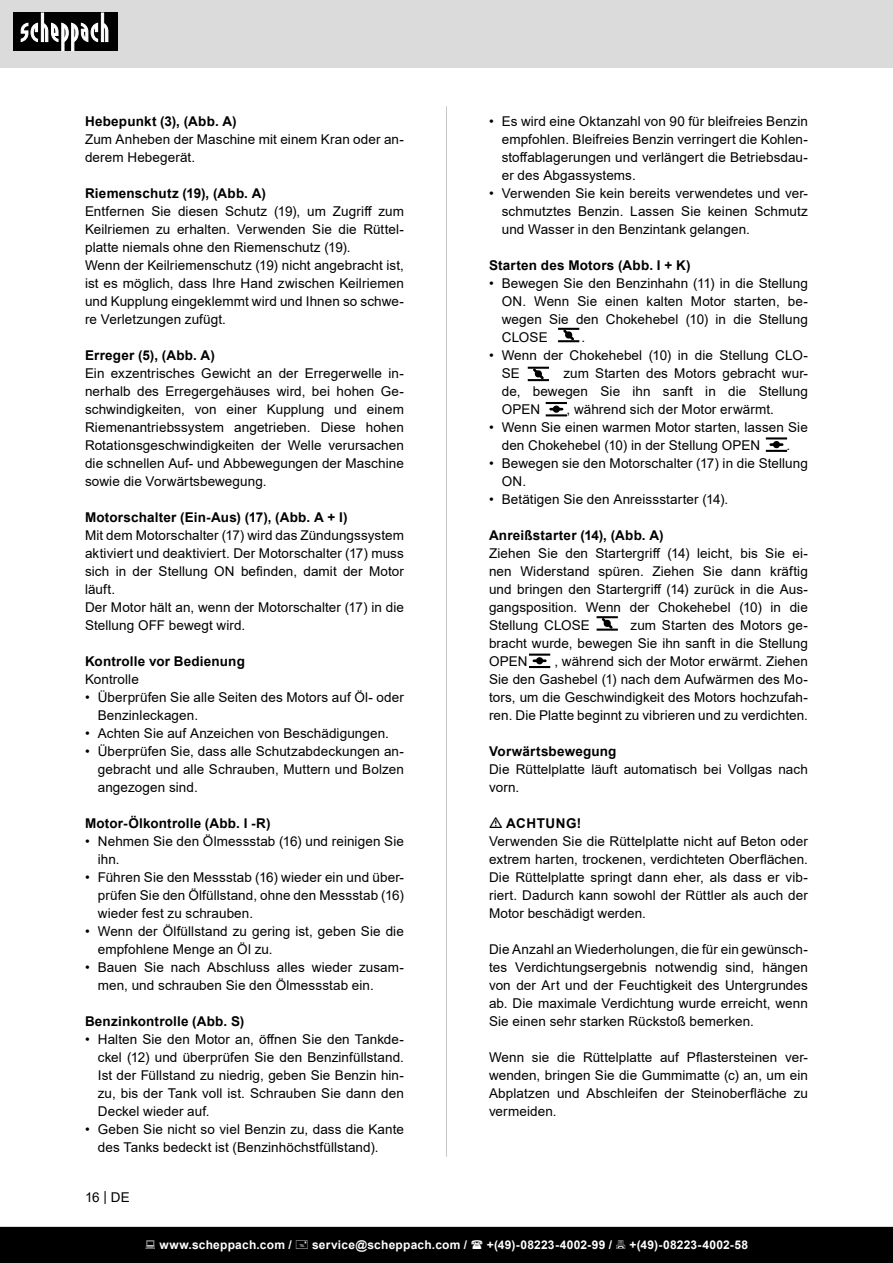
<style>
.page{position:relative;width:893px;height:1263px;background:#fff}
.page>*{position:absolute;margin:0;border:0;box-sizing:border-box;transform-origin:0 0}
.Basiseinstellung{font:13.5px/18px "Arial";letter-spacing:.005em;color:#000;text-align:justify}
.Grundtext_Bold{font:700 13.5px "Arial";letter-spacing:.015em;color:#000}
.Grundtext_TT{font:700 13.5px "Arial";letter-spacing:.04em;color:#000}
.t1{font:700 12px "Arial";letter-spacing:.02em;color:#fff}
</style>
<div class="page">
<div style="left:0;top:0;width:893px;height:67px;background:#dbdbdb"></div>
<div style="left:13px;top:13px;width:105px;height:38px;background:#000"></div>
<svg style="left:21px;top:13px;width:87px;height:38px"></svg>
<hr style="left:446px;top:106px;width:1px;height:1051px;background:#c7c7c7">
<svg style="left:563px;top:330px;width:11px;height:10px"></svg>
<hr style="left:558px;top:328px;width:21px;height:2px;background:#000">
<hr style="left:558px;top:340px;width:21px;height:2px;background:#000">
<svg style="left:533px;top:369px;width:11px;height:10px"></svg>
<hr style="left:528px;top:367px;width:21px;height:2px;background:#000">
<hr style="left:528px;top:379px;width:21px;height:2px;background:#000">
<svg style="left:549px;top:408px;width:14px;height:2px"></svg>
<div style="left:553px;top:406px;width:7px;height:7px;background:#000;border-radius:50%"></div>
<hr style="left:546px;top:402px;width:21px;height:2px;background:#000">
<hr style="left:546px;top:414px;width:21px;height:2px;background:#000">
<hr style="left:769px;top:443px;width:14px;height:3px;background:#000">
<div style="left:773px;top:441px;width:7px;height:7px;background:#000;border-radius:50%"></div>
<hr style="left:766px;top:437px;width:21px;height:2px;background:#000">
<hr style="left:766px;top:450px;width:21px;height:2px;background:#000">
<svg style="left:602px;top:618px;width:11px;height:11px"></svg>
<hr style="left:597px;top:616px;width:21px;height:2px;background:#000">
<hr style="left:597px;top:629px;width:21px;height:2px;background:#000">
<hr style="left:533px;top:659px;width:14px;height:3px;background:#000">
<div style="left:536px;top:657px;width:7px;height:7px;background:#000;border-radius:50%"></div>
<hr style="left:529px;top:654px;width:21px;height:2px;background:#000">
<hr style="left:529px;top:666px;width:21px;height:2px;background:#000">
<div style="left:0;top:1227px;width:893px;height:36px;background:#000"></div>
<p class="Grundtext_Bold" style="left:85px;top:112px;width:153px">Hebepunkt (3), (Abb. A)</p>
<p class="Basiseinstellung" style="left:85px;top:130px;width:320px">Zum Anheben der Maschine mit einem Kran oder an&shy;derem Hebegerät.</p>
<p class="Grundtext_Bold" style="left:85px;top:184px;width:182px">Riemenschutz (19), (Abb. A)</p>
<p class="Basiseinstellung" style="left:85px;top:202px;width:320px">Entfernen Sie diesen Schutz (19), um Zugriff zum Keilriemen zu erhalten. Verwenden Sie die Rüttel&shy;platte niemals ohne den Riemenschutz (19).</p>
<p class="Basiseinstellung" style="left:85px;top:256px;width:320px">Wenn der Keilriemenschutz (19) nicht angebracht ist, ist es möglich, dass Ihre Hand zwischen Keilriemen und Kupplung eingeklemmt wird und Ihnen so schwe&shy;re Verletzungen zufügt.</p>
<p class="Grundtext_Bold" style="left:85px;top:346px;width:131px">Erreger (5), (Abb. A)</p>
<p class="Basiseinstellung" style="left:85px;top:364px;width:320px">Ein exzentrisches Gewicht an der Erregerwelle in&shy;nerhalb des Erregergehäuses wird, bei hohen Ge&shy;schwindigkeiten, von einer Kupplung und einem Riemenantriebssystem angetrieben. Diese hohen Rotationsgeschwindigkeiten der Welle verursachen die schnellen Auf- und Abbewegungen der Maschine sowie die Vorwärtsbewegung.</p>
<p class="Grundtext_Bold" style="left:85px;top:508px;width:264px">Motorschalter (Ein-Aus) (17), (Abb. A + I)</p>
<p class="Basiseinstellung" style="left:85px;top:526px;width:320px">Mit dem Motorschalter (17) wird das Zündungssystem aktiviert und deaktiviert. Der Motorschalter (17) muss sich in der Stellung ON befinden, damit der Motor läuft.</p>
<p class="Basiseinstellung" style="left:85px;top:598px;width:320px">Der Motor hält an, wenn der Motorschalter (17) in die<br>Stellung OFF bewegt wird.</p>
<p class="Grundtext_Bold" style="left:85px;top:652px;width:161px">Kontrolle vor Bedienung</p>
<p class="Basiseinstellung" style="left:85px;top:670px;width:55px">Kontrolle</p>
<p class="Basiseinstellung" style="left:98px;top:688px;width:308px;text-indent:-13px">• Überprüfen Sie alle Seiten des Motors auf Öl- oder<br>Benzinleckagen.</p>
<p class="Basiseinstellung" style="left:85px;top:724px;width:305px">• Achten Sie auf Anzeichen von Beschädigungen.</p>
<p class="Basiseinstellung" style="left:98px;top:742px;width:308px;text-indent:-13px">• Überprüfen Sie, dass alle Schutzabdeckungen an&shy;gebracht und alle Schrauben, Muttern und Bolzen angezogen sind.</p>
<p class="Grundtext_Bold" style="left:85px;top:814px;width:187px">Motor-Ölkontrolle (Abb. I -R)</p>
<p class="Basiseinstellung" style="left:98px;top:832px;width:308px;text-indent:-13px">• Nehmen Sie den Ölmessstab (16) und reinigen Sie ihn.</p>
<p class="Basiseinstellung" style="left:98px;top:868px;width:308px;text-indent:-13px">• Führen Sie den Messstab (16) wieder ein und über&shy;prüfen Sie den Ölfüllstand, ohne den Messstab (16) wieder fest zu schrauben.</p>
<p class="Basiseinstellung" style="left:98px;top:922px;width:308px;text-indent:-13px">• Wenn der Ölfüllstand zu gering ist, geben Sie die empfohlene Menge an Öl zu.</p>
<p class="Basiseinstellung" style="left:98px;top:958px;width:308px;text-indent:-13px">• Bauen Sie nach Abschluss alles wieder zusam&shy;men, und schrauben Sie den Ölmessstab ein.</p>
<p class="Grundtext_Bold" style="left:85px;top:1012px;width:161px">Benzinkontrolle (Abb. S)</p>
<p class="Basiseinstellung" style="left:98px;top:1030px;width:308px;text-indent:-13px">• Halten Sie den Motor an, öffnen Sie den Tankde&shy;ckel (12) und überprüfen Sie den Benzinfüllstand.<br>Ist der Füllstand zu niedrig, geben Sie Benzin hin&shy;zu, bis der Tank voll ist. Schrauben Sie dann den Deckel wieder auf.</p>
<p class="Basiseinstellung" style="left:98px;top:1120px;width:308px;text-indent:-13px">• Geben Sie nicht so viel Benzin zu, dass die Kante des Tanks bedeckt ist (Benzinhöchstfüllstand).</p>
<p class="Basiseinstellung" style="left:85px;top:1188px;width:46px">16 | DE</p>
<p class="Basiseinstellung" style="left:502px;top:112px;width:308px;text-indent:-13px">• Es wird eine Oktanzahl von 90 für bleifreies Benzin empfohlen. Bleifreies Benzin verringert die Kohlen&shy;stoffablagerungen und verlängert die Betriebsdau&shy;er des Abgassystems.</p>
<p class="Basiseinstellung" style="left:502px;top:184px;width:308px;text-indent:-13px">• Verwenden Sie kein bereits verwendetes und ver&shy;schmutztes Benzin. Lassen Sie keinen Schmutz und Wasser in den Benzintank gelangen.</p>
<p class="Grundtext_Bold" style="left:489px;top:256px;width:203px">Starten des Motors (Abb. I + K)</p>
<p class="Basiseinstellung" style="left:502px;top:274px;width:308px;text-indent:-13px">• Bewegen Sie den Benzinhahn (11) in die Stellung ON. Wenn Sie einen kalten Motor starten, be&shy;wegen Sie den Chokehebel (10) in die Stellung CLOSE</p>
<p class="Basiseinstellung" style="left:581px;top:328px;width:5px">.</p>
<p class="Basiseinstellung" style="left:502px;top:346px;width:308px;text-indent:-13px">• Wenn der Chokehebel (10) in die Stellung CLO-<br>SE</p>
<p class="Basiseinstellung" style="left:502px;top:364px;width:308px;text-indent:62px">zum Starten des Motors gebracht wur&shy;de, bewegen Sie ihn sanft in die Stellung OPEN</p>
<p class="Basiseinstellung" style="left:567px;top:400px;width:209px">, während sich der Motor erwärmt.</p>
<p class="Basiseinstellung" style="left:502px;top:418px;width:308px;text-indent:-13px">• Wenn Sie einen warmen Motor starten, lassen Sie den Chokehebel (10) in der Stellung OPEN</p>
<p class="Basiseinstellung" style="left:787px;top:436px;width:5px">.</p>
<p class="Basiseinstellung" style="left:502px;top:454px;width:308px;text-indent:-13px">• Bewegen sie den Motorschalter (17) in die Stellung<br>ON.</p>
<p class="Basiseinstellung" style="left:489px;top:490px;width:241px">• Betätigen Sie den Anreissstarter (14).</p>
<p class="Grundtext_Bold" style="left:489px;top:526px;width:176px">Anreißstarter (14), (Abb. A)</p>
<p class="Basiseinstellung" style="left:489px;top:544px;width:320px">Ziehen Sie den Startergriff (14) leicht, bis Sie ei&shy;nen Widerstand spüren. Ziehen Sie dann kräftig und bringen den Startergriff (14) zurück in die Aus&shy;gangsposition. Wenn der Chokehebel (10) in die Stellung CLOSE</p>
<p class="Basiseinstellung" style="left:489px;top:616px;width:320px;text-indent:142px">zum Starten des Motors ge&shy;bracht wurde, bewegen Sie ihn sanft in die Stellung OPEN</p>
<p class="Basiseinstellung" style="left:489px;top:652px;width:320px;text-indent:65px">, während sich der Motor erwärmt. Ziehen Sie den Gashebel (1) nach dem Aufwärmen des Mo&shy;tors, um die Geschwindigkeit des Motors hochzufah&shy;ren. Die Platte beginnt zu vibrieren und zu verdichten.</p>
<p class="Grundtext_Bold" style="left:489px;top:742px;width:129px">Vorwärtsbewegung</p>
<p class="Basiseinstellung" style="left:489px;top:760px;width:320px">Die Rüttelplatte läuft automatisch bei Vollgas nach vorn.</p>
<p class="Grundtext_TT" style="left:506px;top:814px;width:77px">ACHTUNG!</p>
<p class="Basiseinstellung" style="left:489px;top:832px;width:320px">Verwenden Sie die Rüttelplatte nicht auf Beton oder extrem harten, trockenen, verdichteten Oberflächen.<br>Die Rüttelplatte springt dann eher, als dass er vib&shy;riert. Dadurch kann sowohl der Rüttler als auch der Motor beschädigt werden.</p>
<p class="Basiseinstellung" style="left:489px;top:940px;width:320px">Die Anzahl an Wiederholungen, die für ein gewünsch&shy;tes Verdichtungsergebnis notwendig sind, hängen von der Art und der Feuchtigkeit des Untergrundes ab. Die maximale Verdichtung wurde erreicht, wenn Sie einen sehr starken Rückstoß bemerken.</p>
<p class="Basiseinstellung" style="left:489px;top:1048px;width:320px">Wenn sie die Rüttelplatte auf Pflastersteinen ver&shy;wenden, bringen Sie die Gummimatte (c) an, um ein Abplatzen und Abschleifen der Steinoberfläche zu vermeiden.</p>
<p class="t1" style="left:159px;top:1236px;width:134px">www.scheppach.com /</p>
<p class="t1" style="left:312px;top:1236px;width:157px">service@scheppach.com /</p>
<p class="t1" style="left:487px;top:1236px;width:127px">+(49)-08223-4002-99 /</p>
<p class="t1" style="left:629px;top:1236px;width:120px">+(49)-08223-4002-58</p>
</div>
